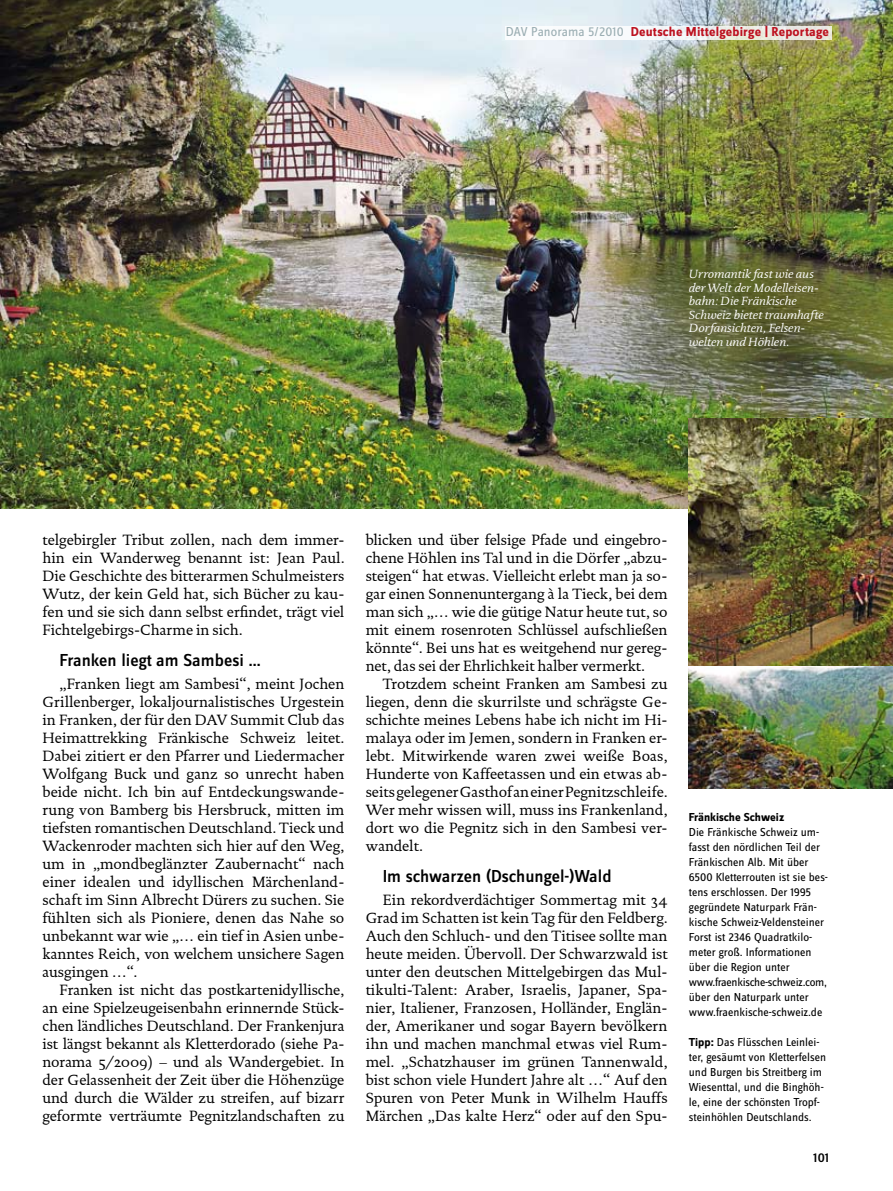
<style>
.page{position:relative;width:893px;height:1191px;background:#fff}
.page>*{position:absolute;margin:0;border:0;box-sizing:border-box;transform-origin:0 0}
.t1{font:500 18px "Zine Sans Dis";color:#000}
.t2{font:15px/18px "DTL Documenta ST";color:#000;text-align:justify}
.t3{font:700 13.5px "Zine Sans Dis";letter-spacing:.015em;color:#bd1220}
.t4{font:500 13.5px "Zine Sans Dis";color:#000}
.t5{font:12px/15px "Zine Sans Dis";color:#000}
.t6{font:italic 12px/13.5px "DTL Documenta ST";color:#fff}
.t7{font:700 12px "Zine Sans Dis";color:#000}
.s1{font-weight:400;color:#9baeb3}
.s2{font-weight:700}
</style>
<div class="page">
<img style="left:0;top:0;width:893px;height:509px">
<img style="left:689px;top:419px;width:204px;height:370px">
<svg style="left:505px;top:26px;width:326px;height:14px;fill:#f5f8fa"></svg>
<p class="t3" style="left:506px;top:25px;width:325px"><span class="s1">DAV Panorama 5/2010</span> Deutsche Mittelgebirge | Reportage</p>
<p class="t6" style="left:689px;top:267px;width:136px">Urromantik fast wie aus der Welt der Modelleisen&shy;bahn: Die Fränkische<br>Schweiz bietet traumhafte<br>Dorfansichten, Felsen&shy;welten und Höhlen.</p>
<p class="t2" style="left:43px;top:531px;width:303px">telgebirgler Tribut zollen, nach dem immer&shy;hin ein Wanderweg benannt ist: Jean Paul.<br>Die Geschichte des bitterarmen Schulmeisters Wutz, der kein Geld hat, sich Bücher zu kau&shy;fen und sie sich dann selbst erfindet, trägt viel Fichtelgebirgs-Charme in sich.</p>
<p class="t1" style="left:60px;top:651px;width:203px">Franken liegt am Sambesi …</p>
<p class="t2" style="left:43px;top:675px;width:303px;text-indent:17px">„Franken liegt am Sambesi“, meint Jochen Grillenberger, lokaljournalistisches Urgestein in Franken, der für den DAV Summit Club das Heimattrekking Fränkische Schweiz leitet.<br>Dabei zitiert er den Pfarrer und Liedermacher Wolfgang Buck und ganz so unrecht haben beide nicht. Ich bin auf Entdeckungswande&shy;rung von Bamberg bis Hersbruck, mitten im tiefsten romantischen Deutschland. Tieck und Wackenroder machten sich hier auf den Weg, um in „mondbeglänzter Zaubernacht“ nach einer idealen und idyllischen Märchenland&shy;schaft im Sinn Albrecht Dürers zu suchen. Sie fühlten sich als Pioniere, denen das Nahe so unbekannt war wie „… ein tief in Asien unbe&shy;kanntes Reich, von welchem unsichere Sagen ausgingen …“.</p>
<p class="t2" style="left:43px;top:981px;width:303px;text-indent:17px">Franken ist nicht das postkartenidyllische, an eine Spielzeugeisenbahn erinnernde Stück&shy;chen ländliches Deutschland. Der Frankenjura ist längst bekannt als Kletterdorado (siehe Pa&shy;norama 5/2009) – und als Wandergebiet. In der Gelassenheit der Zeit über die Höhenzüge und durch die Wälder zu streifen, auf bizarr geformte verträumte Pegnitzlandschaften zu</p>
<p class="t2" style="left:366px;top:531px;width:303px">blicken und über felsige Pfade und eingebro&shy;chene Höhlen ins Tal und in die Dörfer „abzu&shy;steigen“ hat etwas. Vielleicht erlebt man ja so&shy;gar einen Sonnenuntergang à la Tieck, bei dem man sich „… wie die gütige Natur heute tut, so mit einem rosenroten Schlüssel aufschließen könnte“. Bei uns hat es weitgehend nur gereg&shy;net, das sei der Ehrlichkeit halber vermerkt.</p>
<p class="t2" style="left:366px;top:675px;width:303px;text-indent:17px">Trotzdem scheint Franken am Sambesi zu liegen, denn die skurrilste und schrägste Ge&shy;schichte meines Lebens habe ich nicht im Hi&shy;malaya oder im Jemen, sondern in Franken er&shy;lebt. Mitwirkende waren zwei weiße Boas, Hunderte von Kaffeetassen und ein etwas ab&shy;seits gelegener Gasthof an einer Pegnitzschleife.<br>Wer mehr wissen will, muss ins Frankenland, dort wo die Pegnitz sich in den Sambesi ver&shy;wandelt.</p>
<p class="t1" style="left:383px;top:867px;width:230px">Im schwarzen (Dschungel-)Wald</p>
<p class="t2" style="left:366px;top:891px;width:303px;text-indent:17px">Ein rekordverdächtiger Sommertag mit 34<br>Grad im Schatten ist kein Tag für den Feldberg.<br>Auch den Schluch- und den Titisee sollte man heute meiden. Übervoll. Der Schwarzwald ist unter den deutschen Mittelgebirgen das Mul&shy;tikulti-Talent: Araber, Israelis, Japaner, Spa&shy;nier, Italiener, Franzosen, Holländer, Englän&shy;der, Amerikaner und sogar Bayern bevölkern ihn und machen manchmal etwas viel Rum&shy;mel. „Schatzhauser im grünen Tannenwald, bist schon viele Hundert Jahre alt …“ Auf den Spuren von Peter Munk in Wilhelm Hauffs Märchen „Das kalte Herz“ oder auf den Spu-</p>
<p class="t7" style="left:689px;top:810px;width:97px">Fränkische Schweiz</p>
<p class="t5" style="left:689px;top:825px;width:141px">Die Fränkische Schweiz um&shy;fasst den nördlichen Teil der<br>Fränkischen Alb. Mit über<br>6500 Kletterrouten ist sie bes&shy;tens erschlossen. Der 1995 gegründete Naturpark Frän&shy;kische Schweiz-Veldensteiner<br>Forst ist 2346 Quadratkilo&shy;meter groß. Informationen über die Region unter www.fraenkische-schweiz.com, über den Naturpark unter www.fraenkische-schweiz.de</p>
<p class="t5" style="left:689px;top:1035px;width:139px"><span class="s2">Tipp:</span> Das Flüsschen Leinlei&shy;ter, gesäumt von Kletterfelsen und Burgen bis Streitberg im<br>Wiesenttal, und die Binghöh&shy;le, eine der schönsten Tropf&shy;steinhöhlen Deutschlands.</p>
<p class="t4" style="left:813px;top:1150px;width:17px">101</p>
</div>
